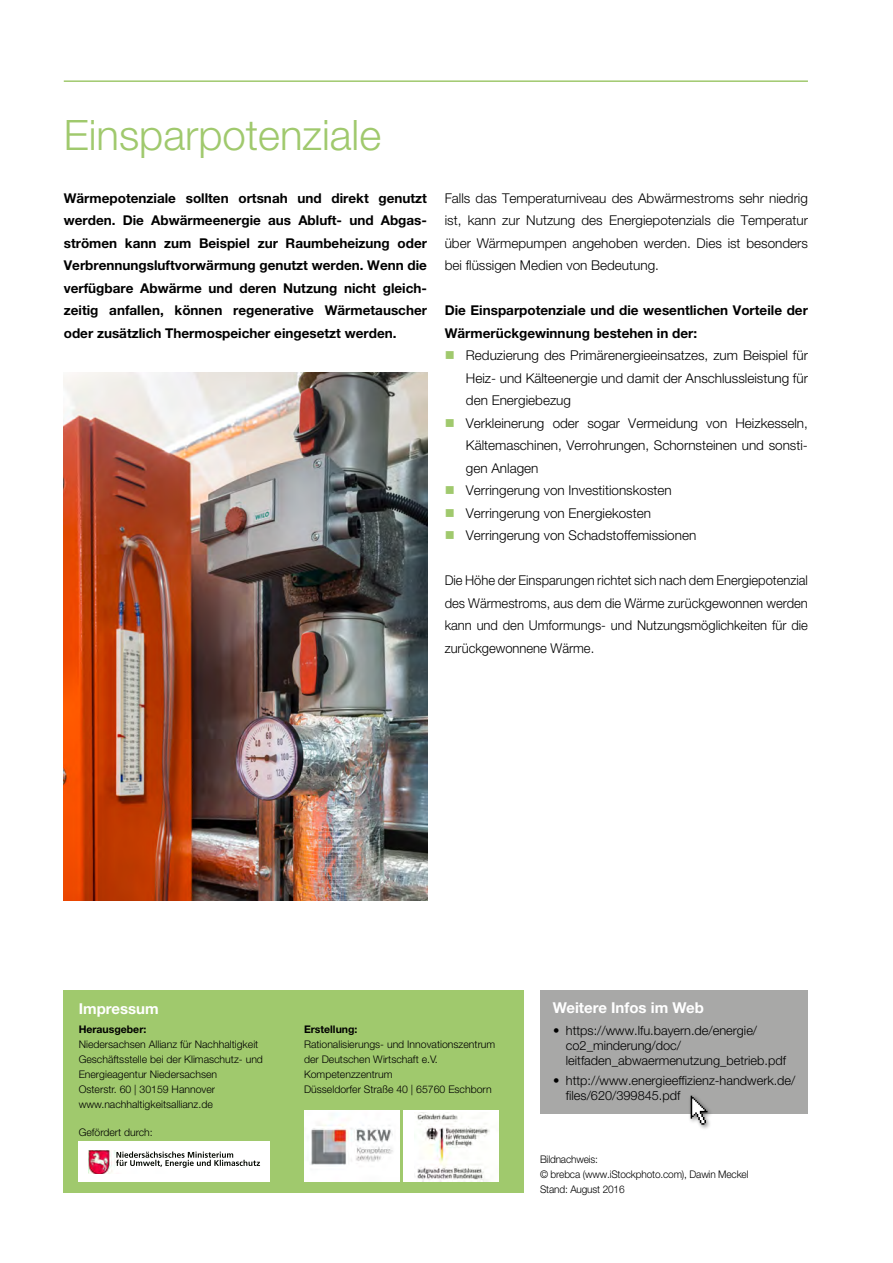
<style>
.page{position:relative;width:893px;height:1263px;background:#fff}
.page>*{position:absolute;margin:0;border:0;box-sizing:border-box;transform-origin:0 0}
.t1{font:300 42px "Helvetica Neue LT Std";color:#a0c96d}
.t2{font:700 15px "Helvetica Neue LT Std";color:#fff}
.t3{font:300 13.5px/22.5px "Helvetica Neue LT Std";color:#000;text-align:justify}
.t4{font:700 13.5px/22.5px "Helvetica Neue LT Std";color:#000;text-align:justify}
.t5{font:300 13.5px/22.5px "Helvetica Neue LT Std";color:#000;text-align:justify;scale:.96 1}
.t6{font:300 12.75px/15px "Helvetica Neue LT Std";color:#000}
.t7{font:300 10.5px/15px "Helvetica Neue LT Std";color:#000}
.t8{font:300 10.5px/15px "Helvetica Neue LT Std";color:#000;scale:.96 1}
.t9{font:700 10.5px "Helvetica Neue LT Std";color:#000}
</style>
<div class="page">
<hr style="left:64px;top:80px;width:744px;height:2px;background:#a0c96d">
<img style="left:64px;top:372px;width:363px;height:528px">
<div style="left:540px;top:990px;width:268px;height:123px;background:#a8a8a7"></div>
<div style="left:688px;top:1093px;width:25px;height:37px;background:#000;opacity:.5"></div>
<svg style="left:691px;top:1096px;width:16px;height:29px"></svg>
<div style="left:64px;top:990px;width:460px;height:203px;background:#a0c96d"></div>
<div style="left:404px;top:1110px;width:95px;height:71px;background:#fff"></div>
<img style="left:417px;top:1112px;width:73px;height:69px">
<img style="left:304px;top:1110px;width:95px;height:71px">
<div style="left:79px;top:1141px;width:191px;height:40px;background:#fff"></div>
<img style="left:88px;top:1150px;width:172px;height:24px">
<img style="left:116px;top:1151px;width:115px;height:7px">
<img style="left:116px;top:1160px;width:140px;height:6px">
<svg style="left:256px;top:1162px;width:4px;height:4px"></svg>
<h1 class="t1" style="left:64px;top:109px;width:319px">Einsparpotenziale</h1>
<p class="t4" style="left:64px;top:186px;width:365px">Wärmepotenziale sollten ortsnah und direkt genutzt werden. Die Abwärmeenergie aus Abluft- und Abgas&shy;strömen kann zum Beispiel zur Raumbeheizung oder Verbrennungsluftvorwärmung genutzt werden. Wenn die verfügbare Abwärme und deren Nutzung nicht gleich&shy;zeitig anfallen, können regenerative Wärmetauscher oder zusätzlich Thermospeicher eingesetzt werden.</p>
<p class="t3" style="left:445px;top:186px;width:365px">Falls das Temperaturniveau des Abwärmestroms sehr niedrig ist, kann zur Nutzung des Energiepotenzials die Temperatur über Wärmepumpen angehoben werden. Dies ist besonders bei flüssigen Medien von Bedeutung.</p>
<p class="t4" style="left:445px;top:299px;width:365px">Die Einsparpotenziale und die wesentlichen Vorteile der<br>Wärmerückgewinnung bestehen in der:</p>
<p class="t3" style="left:466px;top:344px;width:343px;text-align:left">Reduzierung des Primärenergieeinsatzes, zum Beispiel für Heiz- und Kälteenergie und damit der Anschlussleistung für den Energiebezug<br>Verkleinerung oder sogar Vermeidung von Heizkesseln, Kältemaschinen, Verrohrungen, Schornsteinen und sonsti&shy;gen Anlagen<br>Verringerung von Investitionskosten<br>Verringerung von Energiekosten<br>Verringerung von Schadstoffemissionen</p>
<p class="t5" style="left:445px;top:569px;width:380px">Die Höhe der Einsparungen richtet sich nach dem Energiepotenzial des Wärmestroms, aus dem die Wärme zurückgewonnen werden kann und den Umformungs- und Nutzungsmöglichkeiten für die zurückgewonnene Wärme.</p>
<p class="t2" style="left:79px;top:999px;width:81px">Impressum</p>
<p class="t9" style="left:79px;top:1022px;width:69px">Herausgeber:</p>
<p class="t7" style="left:79px;top:1036px;width:186px">Niedersachsen Allianz für Nachhaltigkeit Geschäftsstelle bei der Klimaschutz- und Energieagentur Niedersachsen<br>Osterstr. 60 | 30159 Hannover www.nachhaltigkeitsallianz.de</p>
<p class="t7" style="left:79px;top:1125px;width:76px">Gefördert durch:</p>
<p class="t9" style="left:304px;top:1023px;width:55px">Erstellung:</p>
<p class="t7" style="left:304px;top:1036px;width:193px">Rationalisierungs- und Innovationszentrum der Deutschen Wirtschaft e.V.<br>Kompetenzzentrum<br>Düsseldorfer Straße 40 | 65760 Eschborn</p>
<p class="t2" style="left:553px;top:998px;width:153px">Weitere Infos im Web</p>
<p class="t6" style="left:566px;top:1023px;width:222px;text-indent:-13px">• https://www.lfu.bayern.de/energie/ co2_minderung/doc/ leitfaden_abwaermenutzung_betrieb.pdf</p>
<p class="t6" style="left:566px;top:1072px;width:231px;text-indent:-13px">• http://www.energieeffizienz-handwerk.de/ files/620/399845.pdf</p>
<p class="t8" style="left:540px;top:1151px;width:219px">Bildnachweis:<br>© brebca (www.iStockphoto.com), Dawin Meckel<br>Stand: August 2016</p>
</div>
